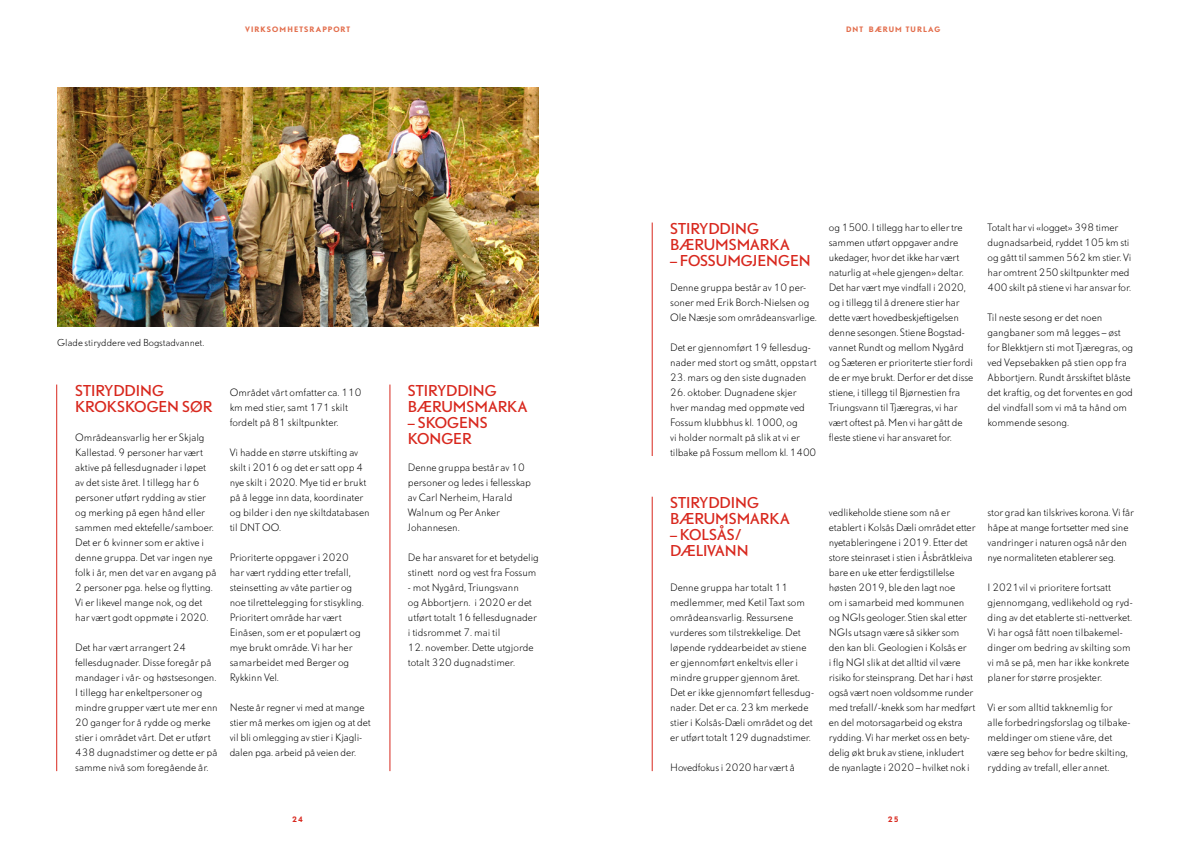
<style>
.page{position:relative;width:1191px;height:842px;background:#fff}
.page>*{position:absolute;margin:0;border:0;box-sizing:border-box;transform-origin:0 0}
._5_Tittel_overlay{font:14px/16px "DTL Nobel TOT";color:#d8281e}
._1_Brødtekst{font:300 9.5px/15px "DTL Nobel TOT";letter-spacing:-.01em;color:#000}
._6_Tabell{font:300 9px "DTL Nobel TOT";color:#000}
.t1{font:700 7px "DTL Nobel TOT";letter-spacing:.15em;color:#e36e4d}
.t2{font:700 7px "DTL Nobel TOT";color:#d8281e}
</style>
<div class="page">
<hr style="left:389px;top:385px;width:1px;height:386px;background:#d8281e">
<hr style="left:56px;top:385px;width:1px;height:386px;background:#d8281e">
<hr style="left:651px;top:497px;width:1px;height:274px;background:#d8281e">
<hr style="left:651px;top:223px;width:1px;height:233px;background:#d8281e">
<img style="left:57px;top:88px;width:482px;height:238px">
<p class="t1" style="left:245px;top:24px;width:106px">VIRKSOMHETSRAPPORT</p>
<p class="t1" style="left:846px;top:24px;width:96px">DNT BÆRUM TURLAG</p>
<p class="_6_Tabell" style="left:57px;top:337px;width:149px">Glade stiryddere ved Bogstadvannet.</p>
<p class="_5_Tittel_overlay" style="left:75px;top:382px;width:139px">STIRYDDING<br>KROKSKOGEN SØR</p>
<p class="_1_Brødtekst" style="left:75px;top:430px;width:143px">Områdeansvarlig her er Skjalg<br>Kallestad. 9 personer har vært aktive på fellesdugnader i løpet av det siste året. I tillegg har 6 personer utført rydding av stier og merking på egen hånd eller sammen med ektefelle/samboer.<br>Det er 6 kvinner som er aktive i denne gruppa. Det var ingen nye folk i år, men det var en avgang på<br>2 personer pga. helse og flytting.<br>Vi er likevel mange nok, og det har vært godt oppmøte i 2020.</p>
<p class="_1_Brødtekst" style="left:75px;top:640px;width:144px">Det har vært arrangert 24 fellesdugnader. Disse foregår på mandager i vår- og høstsesongen.<br>I tillegg har enkeltpersoner og mindre grupper vært ute mer enn<br>20 ganger for å rydde og merke stier i området vårt. Det er utført<br>438 dugnadstimer og dette er på samme nivå som foregående år.</p>
<p class="_1_Brødtekst" style="left:230px;top:385px;width:133px">Området vårt omfatter ca. 110 km med stier, samt 171 skilt fordelt på 81 skiltpunkter.</p>
<p class="_1_Brødtekst" style="left:230px;top:445px;width:141px">Vi hadde en større utskifting av skilt i 2016 og det er satt opp 4 nye skilt i 2020. Mye tid er brukt på å legge inn data, koordinater og bilder i den nye skiltdatabasen til DNT OO.</p>
<p class="_1_Brødtekst" style="left:230px;top:550px;width:136px">Prioriterte oppgaver i 2020 har vært rydding etter trefall, steinsetting av våte partier og noe tilrettelegging for stisykling.<br>Prioritert område har vært<br>Einåsen, som er et populært og mye brukt område. Vi har her samarbeidet med Berger og<br>Rykkinn Vel.</p>
<p class="_1_Brødtekst" style="left:230px;top:700px;width:142px">Neste år regner vi med at mange stier må merkes om igjen og at det vil bli omlegging av stier i Kjagli&shy;dalen pga. arbeid på veien der.</p>
<p class="_5_Tittel_overlay" style="left:408px;top:382px;width:121px">STIRYDDING<br>BÆRUMSMARKA</p>
<p class="_5_Tittel_overlay" style="left:408px;top:414px;width:81px">– SKOGENS<br>KONGER</p>
<p class="_1_Brødtekst" style="left:408px;top:460px;width:125px">Denne gruppa består av 10 personer og ledes i fellesskap av Carl Nerheim, Harald<br>Walnum og Per Anker<br>Johannesen.</p>
<p class="_1_Brødtekst" style="left:408px;top:550px;width:133px">De har ansvaret for et betydelig stinett nord og vest fra Fossum</p>
<p class="_1_Brødtekst" style="left:408px;top:580px;width:130px">- mot Nygård, Triungsvann<br>og Abbortjern. i 2020 er det utført totalt 16 fellesdugnader i tidsrommet 7. mai til</p>
<p class="_1_Brødtekst" style="left:408px;top:640px;width:127px">12. november. Dette utgjorde totalt 320 dugnadstimer.</p>
<p class="_5_Tittel_overlay" style="left:670px;top:220px;width:121px">STIRYDDING<br>BÆRUMSMARKA</p>
<p class="_5_Tittel_overlay" style="left:670px;top:252px;width:142px">– FOSSUMGJENGEN</p>
<p class="_1_Brødtekst" style="left:670px;top:280px;width:148px">Denne gruppa består av 10 per&shy;soner med Erik Borch-Nielsen og<br>Ole Næsje som områdeansvarlige.</p>
<p class="_1_Brødtekst" style="left:670px;top:340px;width:148px">Det er gjennomført 19 fellesdug&shy;nader med stort og smått, oppstart</p>
<p class="_1_Brødtekst" style="left:670px;top:370px;width:138px">23. mars og den siste dugnaden</p>
<p class="_1_Brødtekst" style="left:670px;top:385px;width:148px">26. oktober. Dugnadene skjer hver mandag med oppmøte ved<br>Fossum klubbhus kl. 1000, og<br>vi holder normalt på slik at vi er tilbake på Fossum mellom kl. 1400</p>
<p class="_1_Brødtekst" style="left:829px;top:220px;width:146px">og 1500. I tillegg har to eller tre sammen utført oppgaver andre ukedager, hvor det ikke har vært naturlig at «hele gjengen» deltar.<br>Det har vært mye vindfall i 2020, og i tillegg til å drenere stier har dette vært hovedbeskjeftigelsen denne sesongen. Stiene Bogstad&shy;vannet Rundt og mellom Nygård og Sæteren er prioriterte stier fordi de er mye brukt. Derfor er det disse stiene, i tillegg til Bjørnestien fra Triungsvann til Tjæregras, vi har vært oftest på. Men vi har gått de fleste stiene vi har ansvaret for.</p>
<p class="_1_Brødtekst" style="left:987px;top:220px;width:145px">Totalt har vi «logget» 398 timer dugnadsarbeid, ryddet 105 km sti og gått til sammen 562 km stier. Vi har omtrent 250 skiltpunkter med 400 skilt på stiene vi har ansvar for.</p>
<p class="_1_Brødtekst" style="left:987px;top:310px;width:147px">Til neste sesong er det noen gangbaner som må legges – øst for Blekktjern sti mot Tjæregras, og ved Vepsebakken på stien opp fra<br>Abbortjern. Rundt årsskiftet blåste det kraftig, og det forventes en god del vindfall som vi må ta hånd om kommende sesong.</p>
<p class="_5_Tittel_overlay" style="left:670px;top:494px;width:121px">STIRYDDING<br>BÆRUMSMARKA</p>
<p class="_5_Tittel_overlay" style="left:670px;top:526px;width:80px">– KOLSÅS/<br>DÆLIVANN</p>
<p class="_1_Brødtekst" style="left:670px;top:580px;width:145px">Denne gruppa har totalt 11 medlemmer, med Ketil Taxt som områdeansvarlig. Ressursene vurderes som tilstrekkelige. Det løpende ryddearbeidet av stiene er gjennomført enkeltvis eller i mindre grupper gjennom året.<br>Det er ikke gjennomført fellesdug&shy;nader. Det er ca. 23 km merkede stier i Kolsås-Dæli området og det er utført totalt 129 dugnadstimer.</p>
<p class="_1_Brødtekst" style="left:670px;top:760px;width:126px">Hovedfokus i 2020 har vært å</p>
<p class="_1_Brødtekst" style="left:829px;top:505px;width:148px">vedlikeholde stiene som nå er etablert i Kolsås Dæli området etter nyetableringene i 2019. Etter det store steinraset i stien i Åsbråtkleiva bare en uke etter ferdigstillelse høsten 2019, ble den lagt noe<br>om i samarbeid med kommunen og NGIs geologer. Stien skal etter NGIs utsagn være så sikker som den kan bli. Geologien i Kolsås er<br>i flg NGI slik at det alltid vil være risiko for steinsprang. Det har i høst også vært noen voldsomme runder med trefall/-knekk som har medført en del motorsagarbeid og ekstra rydding. Vi har merket oss en bety&shy;delig økt bruk av stiene, inkludert de nyanlagte i 2020 – hvilket nok i</p>
<p class="_1_Brødtekst" style="left:987px;top:505px;width:148px">stor grad kan tilskrives korona. Vi får håpe at mange fortsetter med sine vandringer i naturen også når den nye normaliteten etablerer seg.</p>
<p class="_1_Brødtekst" style="left:987px;top:580px;width:147px">I 2021vil vi prioritere fortsatt gjennomgang, vedlikehold og ryd&shy;ding av det etablerte sti-nettverket.<br>Vi har også fått noen tilbakemel&shy;dinger om bedring av skilting som vi må se på, men har ikke konkrete planer for større prosjekter.</p>
<p class="_1_Brødtekst" style="left:987px;top:700px;width:144px">Vi er som alltid takknemlig for<br>alle forbedringsforslag og tilbake&shy;meldinger om stiene våre, det være seg behov for bedre skilting, rydding av trefall, eller annet.</p>
<p class="t2" style="left:292px;top:814px;width:12px">24</p>
<p class="t2" style="left:887px;top:814px;width:12px">25</p>
</div>
